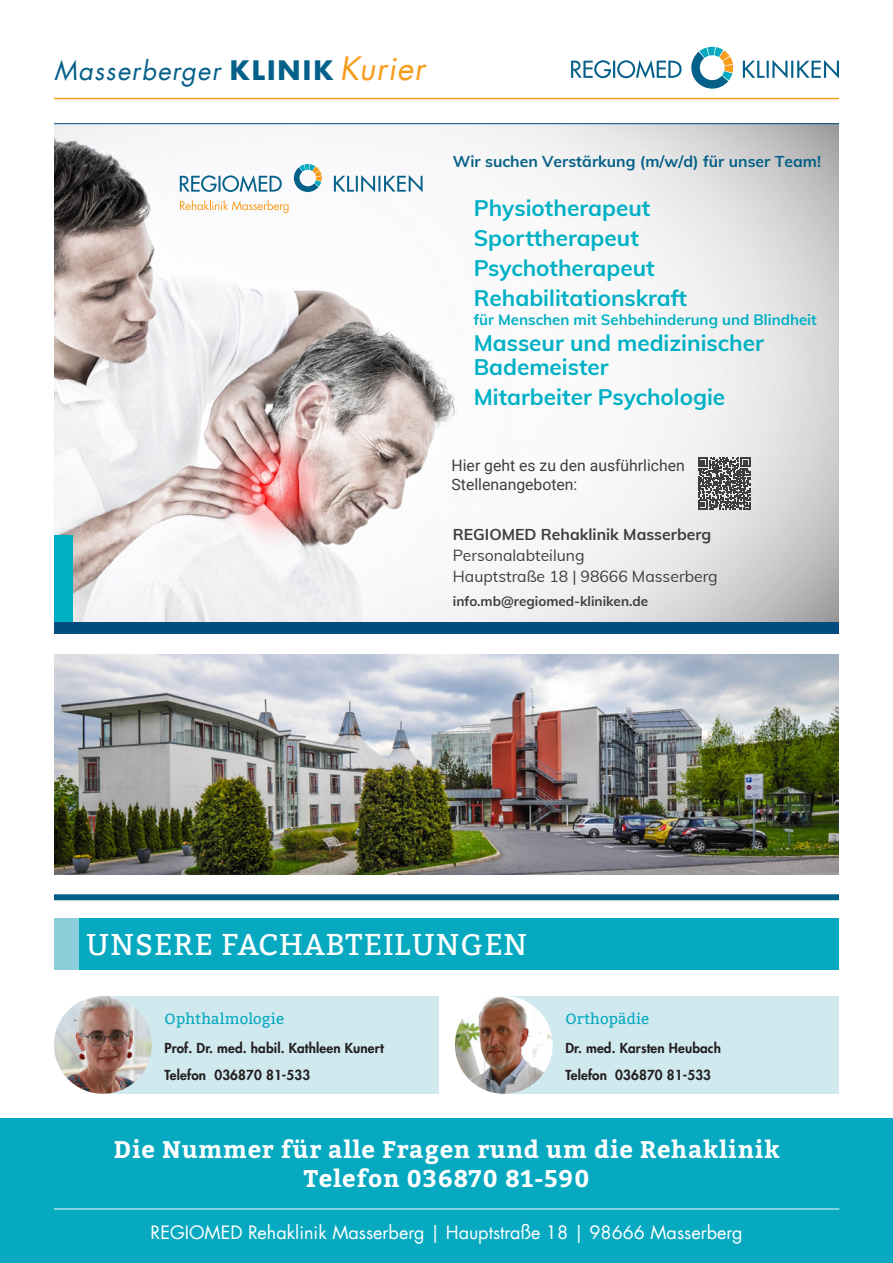
<style>
.page{position:relative;width:893px;height:1263px;background:#fff}
.page>*{position:absolute;margin:0;border:0;box-sizing:border-box;transform-origin:0 0}
.t1{font:30px "Bitter";letter-spacing:.03em;color:#fff}
.t2{font:italic 25.5px "Futura Com";letter-spacing:.05em;color:#046089}
.t3{font:700 24px/28.8px "Bitter";letter-spacing:.03em;color:#fff;text-align:center}
.t4{font:700 22.5px/30px "Muli";color:#00b0c5}
.t5{font:18px "Futura Com";color:#fff}
.t6{font:15.75px/21px "Muli";color:#3e3e3f}
.t7{font:15.75px/18.9px "Roboto";color:#3e3e3f}
.t8{font:700 15.75px "Muli";color:#046087}
.t9{font:700 15.75px "Muli";color:#3e3e3f}
.t10{font:700 15px "Muli";color:#00b0c5}
.t11{font:15px "Bitter";letter-spacing:.01em;color:#06a9c0}
.t12{font:800 13.5px/27px "Futura Com";letter-spacing:.01em;color:#231f20}
.t13{font:700 13.5px "Muli";color:#3e3e3f}
.s1{font-weight:700;font-style:normal;font-size:26.25px}
.s2{font-size:31.5px;color:#f89c1c}
</style>
<div class="page">
<svg style="left:691px;top:47px;width:42px;height:42px"></svg>
<svg style="left:571px;top:60px;width:111px;height:18px"></svg>
<svg style="left:743px;top:60px;width:96px;height:19px"></svg>
<hr style="left:54px;top:98px;width:785px;height:1px;background:#f89c1c">
<div style="left:54px;top:894px;width:785px;height:6px;background:#046089"></div>
<div style="left:78px;top:918px;width:761px;height:51px;background:#06a9c0"></div>
<div style="left:54px;top:918px;width:24px;height:51px;background:#8ccdda"></div>
<div style="left:103px;top:996px;width:335px;height:98px;background:#d0e9ef"></div>
<img style="left:54px;top:996px;width:98px;height:98px;border-radius:49px">
<div style="left:504px;top:996px;width:335px;height:98px;background:#d0e9ef"></div>
<img style="left:455px;top:996px;width:98px;height:98px;border-radius:49px">
<img style="left:56px;top:125px;width:781px;height:497px">
<div style="left:54px;top:535px;width:18px;height:99px;background:#00b0c5"></div>
<div style="left:54px;top:622px;width:785px;height:12px;background:#014b7e"></div>
<svg style="left:698px;top:457px;width:52px;height:52px;background:#6e6e6f"></svg>
<svg style="left:294px;top:164px;width:28px;height:28px"></svg>
<svg style="left:180px;top:175px;width:102px;height:17px"></svg>
<svg style="left:334px;top:175px;width:89px;height:17px"></svg>
<svg style="left:180px;top:200px;width:109px;height:13px"></svg>
<div style="left:0;top:1118px;width:893px;height:145px;background:#06a9c0"></div>
<hr style="left:54px;top:1208px;width:785px;height:1px;background:#fff">
<img style="left:54px;top:655px;width:785px;height:219px">
<p class="t2" style="left:54px;top:53px;width:372px">Masserberger <span class="s1">KLINIK</span> <span class="s2">Kurier</span></p>
<p class="t8" style="left:453px;top:149px;width:370px">Wir suchen Verstärkung (m/w/d) für unser Team!</p>
<p class="t4" style="left:474px;top:192px;width:215px">Physiotherapeut<br>Sporttherapeut<br>Psychotherapeut<br>Rehabilitationskraft</p>
<p class="t10" style="left:474px;top:309px;width:345px">für Menschen mit Sehbehinderung und Blindheit</p>
<p class="t4" style="left:474px;top:330px;width:292px;line-height:24px">Masseur und medizinischer<br>Bademeister</p>
<p class="t4" style="left:474px;top:381px;width:253px">Mitarbeiter Psychologie</p>
<p class="t7" style="left:452px;top:456px;width:235px">Hier geht es zu den ausführlichen<br>Stellenangeboten:</p>
<p class="t9" style="left:453px;top:523px;width:260px">REGIOMED Rehaklinik Masserberg</p>
<p class="t6" style="left:453px;top:544px;width:266px">Personalabteilung<br>Hauptstraße 18 | 98666 Masserberg</p>
<p class="t13" style="left:453px;top:592px;width:197px">info.mb@regiomed-kliniken.de</p>
<h1 class="t1" style="left:86px;top:927px;width:443px">UNSERE FACHABTEILUNGEN</h1>
<p class="t11" style="left:165px;top:1009px;width:121px">Ophthalmologie</p>
<p class="t12" style="left:165px;top:1034px;width:221px">Prof. Dr. med. habil. Kathleen Kunert<br>Telefon 036870 81-533</p>
<p class="t11" style="left:565px;top:1009px;width:85px">Orthopädie</p>
<p class="t12" style="left:565px;top:1034px;width:157px">Dr. med. Karsten Heubach<br>Telefon 036870 81-533</p>
<p class="t3" style="left:114px;top:1135px;width:667px">Die Nummer für alle Fragen rund um die Rehaklinik<br>Telefon 036870 81-590</p>
<p class="t5" style="left:151px;top:1220px;width:593px">REGIOMED Rehaklinik Masserberg | Hauptstraße 18 | 98666 Masserberg</p>
</div>
